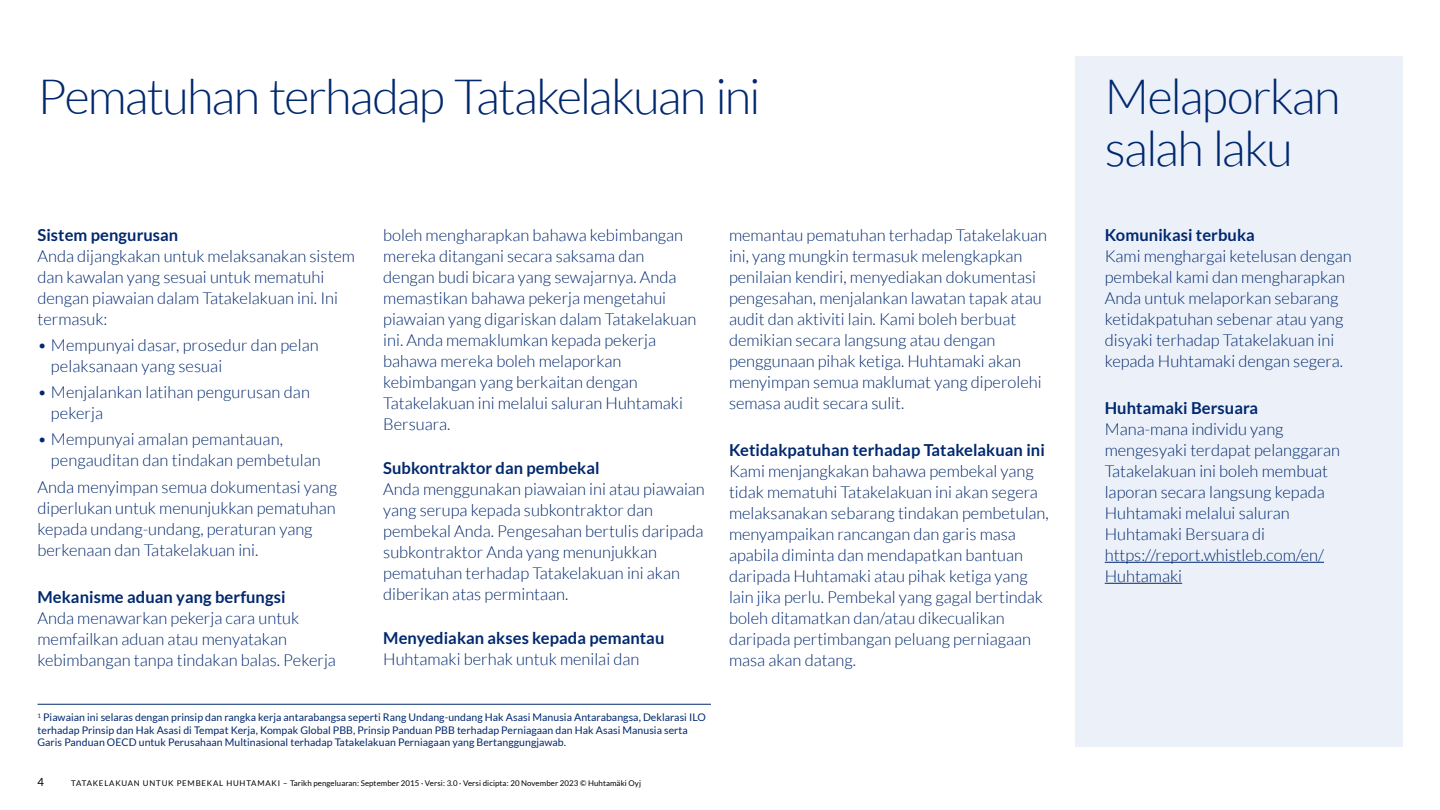
<style>
.page{position:relative;width:1440px;height:810px;background:#fff}
.page>*{position:absolute;margin:0;border:0;box-sizing:border-box;transform-origin:0 0}
.t1{font:300 48.75px/52.5px "Lato";letter-spacing:-.035em;color:#00286e}
.t2{font:300 16.5px/21px "Lato";color:#00286e}
.t3{font:700 16.5px "Lato";letter-spacing:.005em;color:#00286e}
.t4{font:11.25px "Lato";color:#000}
.t5{font:10.5px/12.6px "Lato";letter-spacing:.005em;color:#00286e}
.t6{font:7.88px "Lato";letter-spacing:.01em;color:#000}
</style>
<div class="page">
<div style="left:1075px;top:56px;width:327px;height:691px;background:#ecf1f9"></div>
<hr style="left:1105px;top:562px;width:219px;height:1px;background:#00286e">
<hr style="left:1105px;top:583px;width:77px;height:1px;background:#00286e">
<hr style="left:38px;top:704px;width:673px;height:1px;background:#00286e">
<h1 class="t1" style="left:38px;top:70px;width:725px">Pematuhan terhadap Tatakelakuan ini</h1>
<h1 class="t1" style="left:1105px;top:70px;width:237px">Melaporkan salah laku</h1>
<p class="t3" style="left:38px;top:225px;width:142px">Sistem pengurusan</p>
<p class="t2" style="left:38px;top:245px;width:319px">Anda dijangkakan untuk melaksanakan sistem dan kawalan yang sesuai untuk mematuhi dengan piawaian dalam Tatakelakuan ini. Ini termasuk:</p>
<p class="t2" style="left:51px;top:335px;width:269px;text-indent:-13px">• Mempunyai dasar, prosedur dan pelan pelaksanaan yang sesuai</p>
<p class="t2" style="left:51px;top:382px;width:260px;text-indent:-13px">• Menjalankan latihan pengurusan dan pekerja</p>
<p class="t2" style="left:51px;top:429px;width:271px;text-indent:-13px">• Mempunyai amalan pemantauan, pengauditan dan tindakan pembetulan</p>
<p class="t2" style="left:38px;top:476px;width:301px">Anda menyimpan semua dokumentasi yang diperlukan untuk menunjukkan pematuhan kepada undang-undang, peraturan yang berkenaan dan Tatakelakuan ini.</p>
<p class="t3" style="left:38px;top:588px;width:249px">Mekanisme aduan yang berfungsi</p>
<p class="t2" style="left:38px;top:608px;width:300px">Anda menawarkan pekerja cara untuk memfailkan aduan atau menyatakan kebimbangan tanpa tindakan balas. Pekerja</p>
<p class="t2" style="left:383px;top:224px;width:315px">boleh mengharapkan bahawa kebimbangan mereka ditangani secara saksama dan dengan budi bicara yang sewajarnya. Anda memastikan bahawa pekerja mengetahui piawaian yang digariskan dalam Tatakelakuan ini. Anda memaklumkan kepada pekerja bahawa mereka boleh melaporkan kebimbangan yang berkaitan dengan Tatakelakuan ini melalui saluran Huhtamaki Bersuara.</p>
<p class="t3" style="left:383px;top:459px;width:218px">Subkontraktor dan pembekal</p>
<p class="t2" style="left:383px;top:479px;width:323px">Anda menggunakan piawaian ini atau piawaian yang serupa kepada subkontraktor dan pembekal Anda. Pengesahan bertulis daripada subkontraktor Anda yang menunjukkan pematuhan terhadap Tatakelakuan ini akan diberikan atas permintaan.</p>
<p class="t3" style="left:383px;top:629px;width:283px">Menyediakan akses kepada pemantau</p>
<p class="t2" style="left:383px;top:649px;width:258px">Huhtamaki berhak untuk menilai dan</p>
<p class="t5" style="left:38px;top:711px;width:670px"><sup>1</sup> Piawaian ini selaras dengan prinsip dan rangka kerja antarabangsa seperti Rang Undang-undang Hak Asasi Manusia Antarabangsa, Deklarasi ILO terhadap Prinsip dan Hak Asasi di Tempat Kerja, Kompak Global PBB, Prinsip Panduan PBB terhadap Perniagaan dan Hak Asasi Manusia serta<br>Garis Panduan OECD untuk Perusahaan Multinasional terhadap Tatakelakuan Perniagaan yang Bertanggungjawab.</p>
<p class="t4" style="left:38px;top:776px;width:8px">4</p>
<p class="t6" style="left:71px;top:779px;width:571px">TATAKELAKUAN UNTUK PEMBEKAL HUHTAMAKI – Tarikh pengeluaran: September 2015 · Versi: 3.0 · Versi dicipta: 20 November 2023 © Huhtamäki Oyj</p>
<p class="t2" style="left:729px;top:224px;width:320px">memantau pematuhan terhadap Tatakelakuan ini, yang mungkin termasuk melengkapkan penilaian kendiri, menyediakan dokumentasi pengesahan, menjalankan lawatan tapak atau audit dan aktiviti lain. Kami boleh berbuat demikian secara langsung atau dengan penggunaan pihak ketiga. Huhtamaki akan menyimpan semua maklumat yang diperolehi semasa audit secara sulit.</p>
<p class="t3" style="left:729px;top:440px;width:317px">Ketidakpatuhan terhadap Tatakelakuan ini</p>
<p class="t2" style="left:729px;top:461px;width:321px">Kami menjangkakan bahawa pembekal yang tidak mematuhi Tatakelakuan ini akan segera melaksanakan sebarang tindakan pembetulan, menyampaikan rancangan dan garis masa apabila diminta dan mendapatkan bantuan daripada Huhtamaki atau pihak ketiga yang lain jika perlu. Pembekal yang gagal bertindak boleh ditamatkan dan/atau dikecualikan daripada pertimbangan peluang perniagaan masa akan datang.</p>
<p class="t3" style="left:1105px;top:225px;width:152px">Komunikasi terbuka</p>
<p class="t2" style="left:1105px;top:245px;width:248px">Kami menghargai ketelusan dengan pembekal kami dan mengharapkan Anda untuk melaporkan sebarang ketidakpatuhan sebenar atau yang disyaki terhadap Tatakelakuan ini kepada Huhtamaki dengan segera.</p>
<p class="t3" style="left:1105px;top:398px;width:155px">Huhtamaki Bersuara</p>
<p class="t2" style="left:1105px;top:419px;width:237px">Mana-mana individu yang mengesyaki terdapat pelanggaran<br>Tatakelakuan ini boleh membuat laporan secara langsung kepada<br>Huhtamaki melalui saluran<br>Huhtamaki Bersuara di https://report.whistleb.com/en/<br>Huhtamaki</p>
</div>
